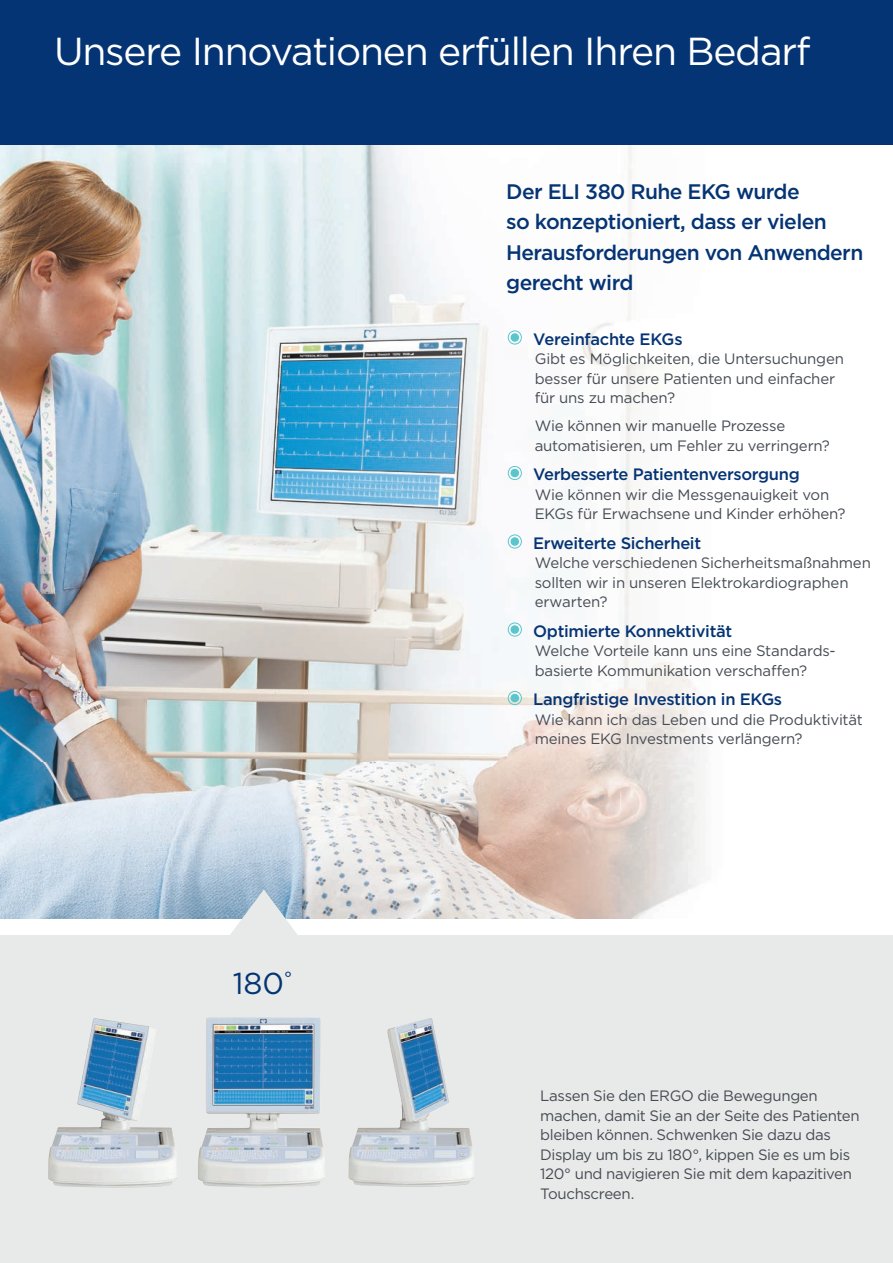
<style>
.page{position:relative;width:893px;height:1263px;background:#fff}
.page>*{position:absolute;margin:0;border:0;box-sizing:border-box;transform-origin:0 0}
.t1{font:39px "Gotham";letter-spacing:-.03em;color:#fff}
.t2{font:30.15px "Gotham";color:#053474}
.t3{font:500 21px/30px "Gotham";letter-spacing:-.03em;color:#053474}
.t4{font:500 16.5px "Gotham";letter-spacing:-.02em;color:#053474}
.t5{font:15px/19.5px "Gotham";letter-spacing:-.015em;color:#464b54}
</style>
<div class="page">
<img style="left:0;top:145px;width:702px;height:773px">
<svg style="left:508px;top:330px;width:14px;height:15px"></svg>
<svg style="left:508px;top:466px;width:14px;height:14px"></svg>
<svg style="left:508px;top:534px;width:14px;height:15px"></svg>
<svg style="left:508px;top:622px;width:14px;height:15px"></svg>
<svg style="left:508px;top:691px;width:14px;height:14px"></svg>
<div style="left:0;top:0;width:893px;height:145px;background:#053474"></div>
<div style="left:0;top:935px;width:893px;height:328px;background:#e7eae8"></div>
<img style="left:349px;top:1018px;width:125px;height:169px">
<img style="left:48px;top:1018px;width:129px;height:169px">
<svg style="left:221px;top:889px;width:86px;height:46px;background:#bfcfda"></svg>
<img style="left:198px;top:1017px;width:127px;height:170px">
<h1 class="t1" style="left:54px;top:26px;width:758px">Unsere Innovationen erfüllen Ihren Bedarf</h1>
<h2 class="t2" style="left:233px;top:964px;width:61px">180<sup>°</sup></h2>
<h3 class="t3" style="left:506px;top:177px;width:359px">Der ELI 380 Ruhe EKG wurde<br>so konzeptioniert, dass er vielen<br>Herausforderungen von Anwendern gerecht wird</h3>
<p class="t4" style="left:533px;top:328px;width:151px">Vereinfachte EKGs</p>
<p class="t5" style="left:535px;top:349px;width:311px">Gibt es Möglichkeiten, die Untersuchungen besser für unsere Patienten und einfacher für uns zu machen?</p>
<p class="t5" style="left:535px;top:416px;width:297px">Wie können wir manuelle Prozesse automatisieren, um Fehler zu verringern?</p>
<p class="t4" style="left:533px;top:463px;width:268px">Verbesserte Patientenversorgung</p>
<p class="t5" style="left:535px;top:484px;width:312px">Wie können wir die Messgenauigkeit von<br>EKGs für Erwachsene und Kinder erhöhen?</p>
<p class="t4" style="left:533px;top:532px;width:169px">Erweiterte Sicherheit</p>
<p class="t5" style="left:535px;top:553px;width:338px">Welche verschiedenen Sicherheitsmaßnahmen sollten wir in unseren Elektrokardiographen erwarten?</p>
<p class="t4" style="left:533px;top:620px;width:200px">Optimierte Konnektivität</p>
<p class="t5" style="left:535px;top:641px;width:302px">Welche Vorteile kann uns eine Standards&shy;basierte Kommunikation verschaffen?</p>
<p class="t4" style="left:533px;top:688px;width:250px">Langfristige Investition in EKGs</p>
<p class="t5" style="left:535px;top:709px;width:330px">Wie kann ich das Leben und die Produktivität meines EKG Investments verlängern?</p>
<p class="t5" style="left:540px;top:1086px;width:321px">Lassen Sie den ERGO die Bewegungen machen, damit Sie an der Seite des Patienten bleiben können. Schwenken Sie dazu das Display um bis zu 180°, kippen Sie es um bis 120° und navigieren Sie mit dem kapazitiven Touchscreen.</p>
</div>
